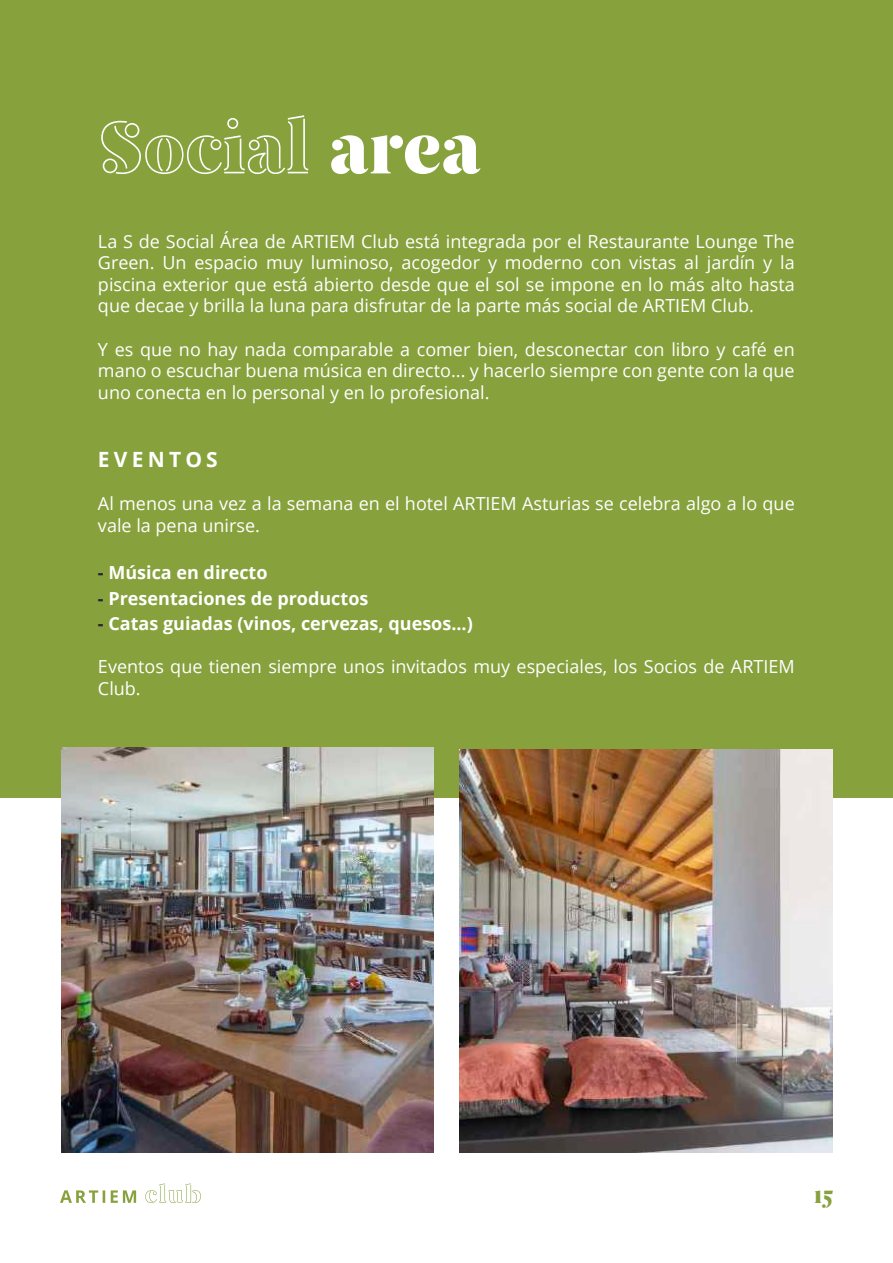
<style>
.page{position:relative;width:893px;height:1263px;background:#fff}
.page>*{position:absolute;margin:0;border:0;box-sizing:border-box;transform-origin:0 0}
.t1{font:82.5px "Artiem Outline";color:#fff}
.t2{font:27px "Artiem";color:#87a13d}
.t3{font:700 21px "Open Sans";letter-spacing:.2em;color:#fff}
.t4{font:18px/21.6px "Open Sans";color:#fff;text-align:justify}
.t5{font:700 18px "Open Sans";color:#fff}
.s1{font-family:"Artiem"}
.s2{color:#24262f}
</style>
<div class="page">
<div style="left:0;top:0;width:893px;height:798px;background:#87a13d"></div>
<img style="left:460px;top:749px;width:372px;height:403px">
<img style="left:61px;top:747px;width:373px;height:405px">
<svg style="left:145px;top:1183px;width:56px;height:20px"></svg>
<svg style="left:60px;top:1190px;width:76px;height:13px"></svg>
<h1 class="t1" style="left:98px;top:102px;width:385px">Social <span class="s1">area</span></h1>
<p class="t4" style="left:98px;top:230px;width:698px">La S de Social Área de ARTIEM Club está integrada por el Restaurante Lounge The Green. Un espacio muy luminoso, acogedor y moderno con vistas al jardín y la piscina exterior que está abierto desde que el sol se impone en lo más alto hasta que decae y brilla la luna para disfrutar de la parte más social de ARTIEM Club.</p>
<p class="t4" style="left:98px;top:338px;width:698px">Y es que no hay nada comparable a comer bien, desconectar con libro y café en mano o escuchar buena música en directo... y hacerlo siempre con gente con la que uno conecta en lo personal y en lo profesional.</p>
<p class="t3" style="left:98px;top:445px;width:121px">EVENTOS</p>
<p class="t4" style="left:98px;top:492px;width:698px">Al menos una vez a la semana en el hotel ARTIEM Asturias se celebra algo a lo que vale la pena unirse.</p>
<p class="t5" style="left:98px;top:560px;width:171px"><span class="s2">-</span> Música en directo</p>
<p class="t5" style="left:98px;top:585px;width:272px"><span class="s2">-</span> Presentaciones de productos</p>
<p class="t5" style="left:98px;top:611px;width:376px"><span class="s2">-</span> Catas guiadas (vinos, cervezas, quesos...)</p>
<p class="t4" style="left:98px;top:655px;width:698px">Eventos que tienen siempre unos invitados muy especiales, los Socios de ARTIEM<br>Club.</p>
<h2 class="t2" style="left:814px;top:1180px;width:20px">15</h2>
</div>
